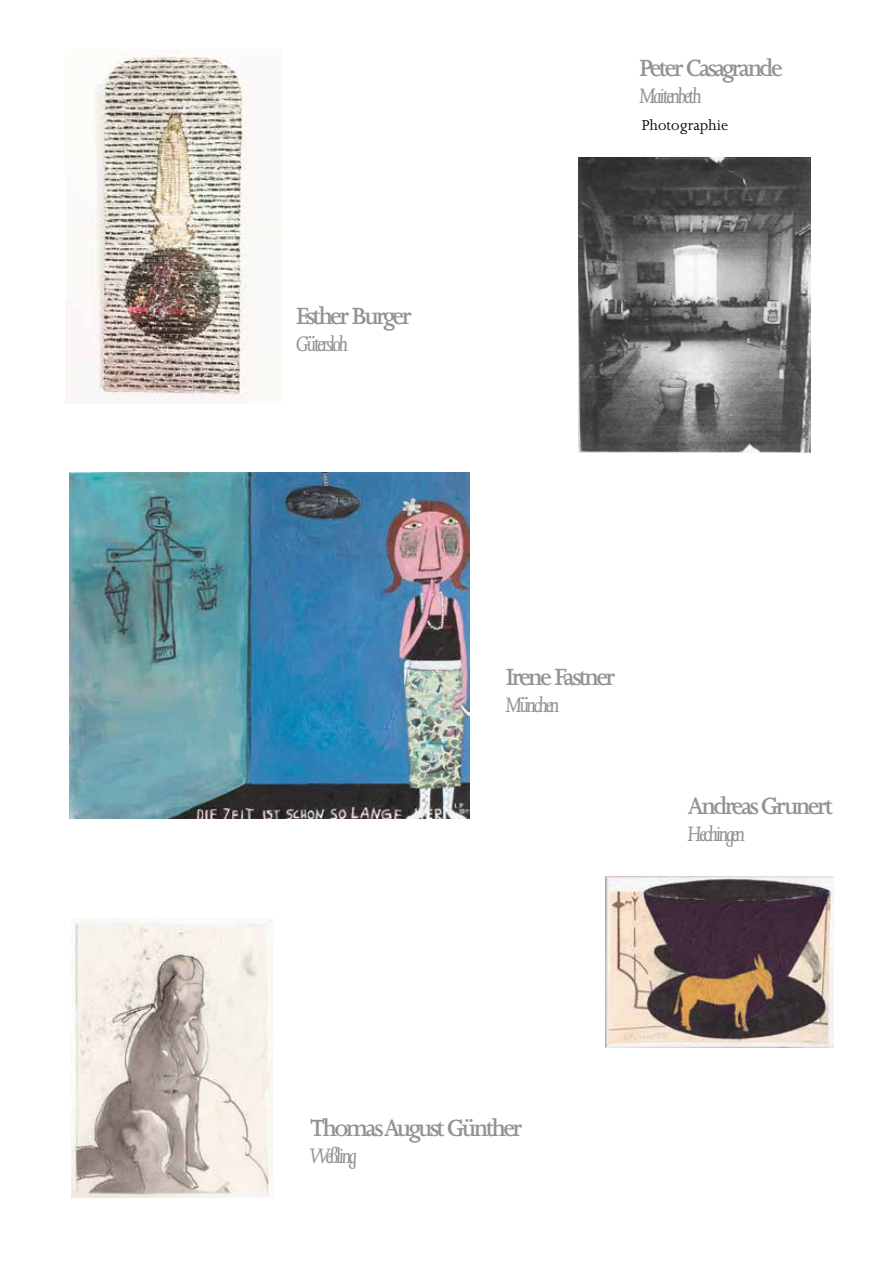
<style>
.page{position:relative;width:893px;height:1263px;background:#fff}
.page>*{position:absolute;margin:0;border:0;box-sizing:border-box;transform-origin:0 0}
.t1{font:600 27px "Joanna";letter-spacing:-.1em;color:#919292}
.t2{font:italic 24px "Joanna";letter-spacing:-.1em;color:#919292}
.t3{font:16.5px "Joanna";color:#000}
</style>
<div class="page">
<img style="left:66px;top:50px;width:182px;height:347px">
<img style="left:578px;top:157px;width:233px;height:295px">
<img style="left:69px;top:472px;width:400px;height:346px">
<img style="left:605px;top:877px;width:228px;height:170px">
<img style="left:72px;top:918px;width:201px;height:280px">
<p class="t1" style="left:296px;top:301px;width:117px">Esther Burger</p>
<p class="t2" style="left:296px;top:331px;width:54px">Gütersloh</p>
<p class="t1" style="left:639px;top:53px;width:145px">Peter Casagrande</p>
<p class="t2" style="left:639px;top:83px;width:64px">Maitenbeth</p>
<p class="t3" style="left:642px;top:116px;width:88px">Photographie</p>
<p class="t1" style="left:505px;top:662px;width:112px">Irene Fastner</p>
<p class="t2" style="left:505px;top:692px;width:56px">München</p>
<p class="t1" style="left:687px;top:791px;width:147px">Andreas Grunert</p>
<p class="t2" style="left:687px;top:821px;width:59px">Hechingen</p>
<p class="t1" style="left:310px;top:1113px;width:214px">Thomas August Günther</p>
<p class="t2" style="left:310px;top:1143px;width:49px">Weßling</p>
</div>
